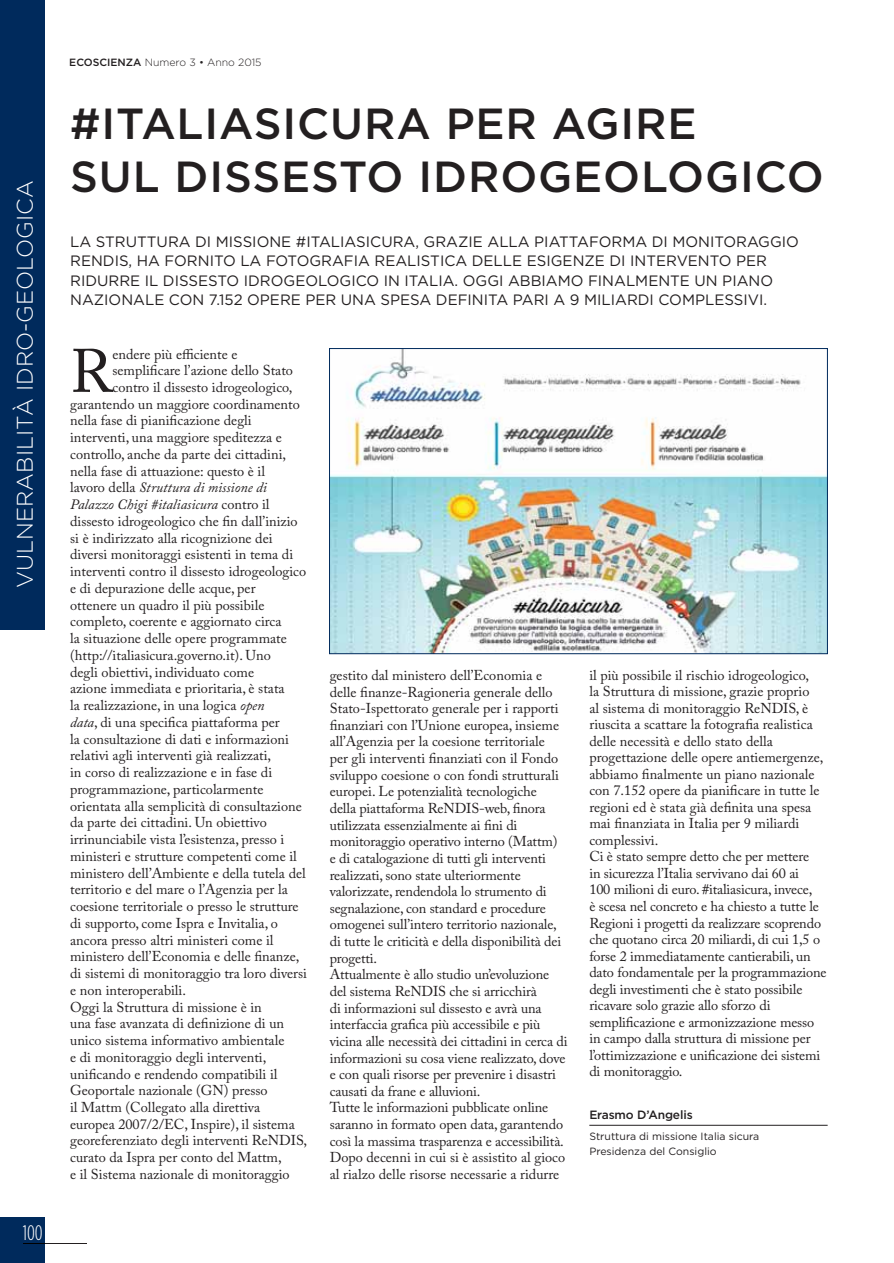
<style>
.page{position:relative;width:894px;height:1263px;background:#fff}
.page>*{position:absolute;margin:0;border:0;box-sizing:border-box;transform-origin:0 0}
.t1{font:60.6px "Adobe Caslon Pro";color:#231f20}
.t2{font:500 43.5px/52.5px "Gotham HTF";letter-spacing:.02em;color:#231f20}
.t3{font:300 22.5px "Gotham HTF";color:#fff}
.t4{font:300 condensed 21px "Gotham HTF";color:#fff}
.t5{font:15px/19.5px "Gotham";color:#231f20}
.t6{font:14.25px/16.6px "Adobe Caslon Pro";color:#231f20}
.t7{font:italic 14.25px "Adobe Caslon Pro";color:#231f20}
.t8{font:500 12px "Gotham";letter-spacing:-.01em;color:#231f20}
.t9{font:10.5px/15px "Gotham HTF";color:#231f20}
.t10{font:300 10.5px "Gotham HTF";color:#231f20}
.s1{font-weight:500}
.s2{font-style:normal}
.s3{font-style:italic}
</style>
<div class="page">
<div style="left:0;top:1217px;width:45px;height:46px;background:#002a5c"></div>
<hr style="left:45px;top:1243px;width:42px;height:1px;background:#231f20">
<svg style="left:23px;top:1243px;width:22px;height:1px"></svg>
<div style="left:0;top:0;width:45px;height:630px;background:#002a5c"></div>
<hr style="left:589px;top:1125px;width:238px;height:1px;background:#231f20">
<img style="left:331px;top:350px;width:494px;height:302px">
<div style="left:329px;top:348px;width:498px;height:306px;border:1px solid #002a5c"></div>
<h3 class="t3" style="left:16px;top:587px;width:408px;rotate:-90deg">VULNERABILITÀ IDRO-GEOLOGICA</h3>
<h3 class="t4" style="left:23px;top:1225px;width:21px">100</h3>
<p class="t10" style="left:69px;top:58px;width:194px"><span class="s1">ECOSCIENZA</span> Numero 3 • Anno 2015</p>
<h2 class="t2" style="left:70px;top:100px;width:755px">#ITALIASICURA PER AGIRE<br>SUL DISSESTO IDROGEOLOGICO</h2>
<p class="t5" style="left:70px;top:233px;width:730px">LA STRUTTURA DI MISSIONE #ITALIASICURA, GRAZIE ALLA PIATTAFORMA DI MONITORAGGIO RENDIS, HA FORNITO LA FOTOGRAFIA REALISTICA DELLE ESIGENZE DI INTERVENTO PER RIDURRE IL DISSESTO IDROGEOLOGICO IN ITALIA. OGGI ABBIAMO FINALMENTE UN PIANO NAZIONALE CON 7.152 OPERE PER UNA SPESA DEFINITA PARI A 9 MILIARDI COMPLESSIVI.</p>
<h1 class="t1" style="left:70px;top:344px;width:44px">R</h1>
<p class="t6" style="left:112px;top:347px;width:126px">endere più efficiente e</p>
<p class="t6" style="left:112px;top:363px;width:182px">semplificare l’azione dello Stato</p>
<p class="t6" style="left:112px;top:380px;width:181px">contro il dissesto idrogeologico,</p>
<p class="t6" style="left:70px;top:396px;width:231px">garantendo un maggiore coordinamento</p>
<p class="t6" style="left:70px;top:413px;width:183px">nella fase di pianificazione degli</p>
<p class="t6" style="left:70px;top:430px;width:213px">interventi, una maggiore speditezza e</p>
<p class="t6" style="left:70px;top:447px;width:217px">controllo, anche da parte dei cittadini,</p>
<p class="t6" style="left:70px;top:463px;width:196px">nella fase di attuazione: questo è il</p>
<p class="t7" style="left:70px;top:482px;width:198px"><span class="s2">lavoro della</span> Struttura di missione di</p>
<p class="t7" style="left:70px;top:499px;width:201px">Palazzo Chigi #italiasicura <span class="s2">contro il</span></p>
<p class="t6" style="left:70px;top:514px;width:229px">dissesto idrogeologico che fin dall’inizio</p>
<p class="t6" style="left:70px;top:530px;width:204px">si è indirizzato alla ricognizione dei</p>
<p class="t6" style="left:70px;top:547px;width:224px">diversi monitoraggi esistenti in tema di</p>
<p class="t6" style="left:70px;top:564px;width:237px">interventi contro il dissesto idrogeologico</p>
<p class="t6" style="left:70px;top:580px;width:187px">e di depurazione delle acque, per</p>
<p class="t6" style="left:70px;top:597px;width:196px">ottenere un quadro il più possibile</p>
<p class="t6" style="left:70px;top:614px;width:213px">completo, coerente e aggiornato circa</p>
<p class="t6" style="left:70px;top:631px;width:218px">la situazione delle opere programmate</p>
<p class="t6" style="left:70px;top:647px;width:202px">(http://italiasicura.governo.it). Uno</p>
<p class="t6" style="left:70px;top:664px;width:185px">degli obiettivi, individuato come</p>
<p class="t6" style="left:70px;top:681px;width:216px">azione immediata e prioritaria, è stata</p>
<p class="t6" style="left:70px;top:698px;width:196px">la realizzazione, in una logica <span class="s3">open</span></p>
<p class="t6" style="left:70px;top:714px;width:211px"><span class="s3">data</span>, di una specifica piattaforma per</p>
<p class="t6" style="left:70px;top:731px;width:220px">la consultazione di dati e informazioni</p>
<p class="t6" style="left:70px;top:748px;width:202px">relativi agli interventi già realizzati,</p>
<p class="t6" style="left:70px;top:765px;width:203px">in corso di realizzazione e in fase di</p>
<p class="t6" style="left:70px;top:781px;width:195px">programmazione, particolarmente</p>
<p class="t6" style="left:70px;top:798px;width:233px">orientata alla semplicità di consultazione</p>
<p class="t6" style="left:70px;top:815px;width:198px">da parte dei cittadini. Un obiettivo</p>
<p class="t6" style="left:70px;top:832px;width:216px">irrinunciabile vista l’esistenza, presso i</p>
<p class="t6" style="left:70px;top:848px;width:228px">ministeri e strutture competenti come il</p>
<p class="t6" style="left:70px;top:865px;width:237px">ministero dell’Ambiente e della tutela del</p>
<p class="t6" style="left:70px;top:882px;width:219px">territorio e del mare o l’Agenzia per la</p>
<p class="t6" style="left:70px;top:899px;width:230px">coesione territoriale o presso le strutture</p>
<p class="t6" style="left:70px;top:915px;width:209px">di supporto, come Ispra e Invitalia, o</p>
<p class="t6" style="left:70px;top:932px;width:205px">ancora presso altri ministeri come il</p>
<p class="t6" style="left:70px;top:949px;width:231px">ministero dell’Economia e delle finanze,</p>
<p class="t6" style="left:70px;top:966px;width:238px">di sistemi di monitoraggio tra loro diversi</p>
<p class="t6" style="left:70px;top:982px;width:117px">e non interoperabili.</p>
<p class="t6" style="left:70px;top:999px;width:193px">Oggi la Struttura di missione è in</p>
<p class="t6" style="left:70px;top:1016px;width:215px">una fase avanzata di definizione di un</p>
<p class="t6" style="left:70px;top:1033px;width:216px">unico sistema informativo ambientale</p>
<p class="t6" style="left:70px;top:1049px;width:198px">e di monitoraggio degli interventi,</p>
<p class="t6" style="left:70px;top:1066px;width:209px">unificando e rendendo compatibili il</p>
<p class="t6" style="left:70px;top:1083px;width:199px">Geoportale nazionale (GN) presso</p>
<p class="t6" style="left:70px;top:1100px;width:191px">il Mattm (Collegato alla direttiva</p>
<p class="t6" style="left:70px;top:1116px;width:226px">europea 2007/2/EC, Inspire), il sistema</p>
<p class="t6" style="left:70px;top:1133px;width:238px">georeferenziato degli interventi ReNDIS,</p>
<p class="t6" style="left:70px;top:1150px;width:213px">curato da Ispra per conto del Mattm,</p>
<p class="t6" style="left:70px;top:1167px;width:221px">e il Sistema nazionale di monitoraggio</p>
<p class="t6" style="left:329px;top:668px;width:239px">gestito dal ministero dell’Economia e delle finanze-Ragioneria generale dello Stato-Ispettorato generale per i rapporti finanziari con l’Unione europea, insieme all’Agenzia per la coesione territoriale<br>per gli interventi finanziati con il Fondo sviluppo coesione o con fondi strutturali europei. Le potenzialità tecnologiche<br>della piattaforma ReNDIS-web, finora utilizzata essenzialmente ai fini di monitoraggio operativo interno (Mattm)<br>e di catalogazione di tutti gli interventi realizzati, sono state ulteriormente valorizzate, rendendola lo strumento di segnalazione, con standard e procedure omogenei sull’intero territorio nazionale, di tutte le criticità e della disponibilità dei progetti.<br>Attualmente è allo studio un’evoluzione del sistema ReNDIS che si arricchirà<br>di informazioni sul dissesto e avrà una interfaccia grafica più accessibile e più vicina alle necessità dei cittadini in cerca di informazioni su cosa viene realizzato, dove e con quali risorse per prevenire i disastri causati da frane e alluvioni.<br>Tutte le informazioni pubblicate online saranno in formato open data, garantendo così la massima trasparenza e accessibilità.<br>Dopo decenni in cui si è assistito al gioco al rialzo delle risorse necessarie a ridurre</p>
<p class="t6" style="left:589px;top:668px;width:239px">il più possibile il rischio idrogeologico,<br>la Struttura di missione, grazie proprio<br>al sistema di monitoraggio ReNDIS, è riuscita a scattare la fotografia realistica delle necessità e dello stato della progettazione delle opere antiemergenze, abbiamo finalmente un piano nazionale con 7.152 opere da pianificare in tutte le regioni ed è stata già definita una spesa mai finanziata in Italia per 9 miliardi complessivi.<br>Ci è stato sempre detto che per mettere<br>in sicurezza l’Italia servivano dai 60 ai<br>100 milioni di euro. #italiasicura, invece,<br>è scesa nel concreto e ha chiesto a tutte le Regioni i progetti da realizzare scoprendo che quotano circa 20 miliardi, di cui 1,5 o forse 2 immediatamente cantierabili, un dato fondamentale per la programmazione degli investimenti che è stato possibile ricavare solo grazie allo sforzo di semplificazione e armonizzazione messo in campo dalla struttura di missione per l’ottimizzazione e unificazione dei sistemi di monitoraggio.</p>
<p class="t8" style="left:589px;top:1110px;width:105px">Erasmo D’Angelis</p>
<p class="t9" style="left:589px;top:1130px;width:171px">Struttura di missione Italia sicura<br>Presidenza del Consiglio</p>
</div>
